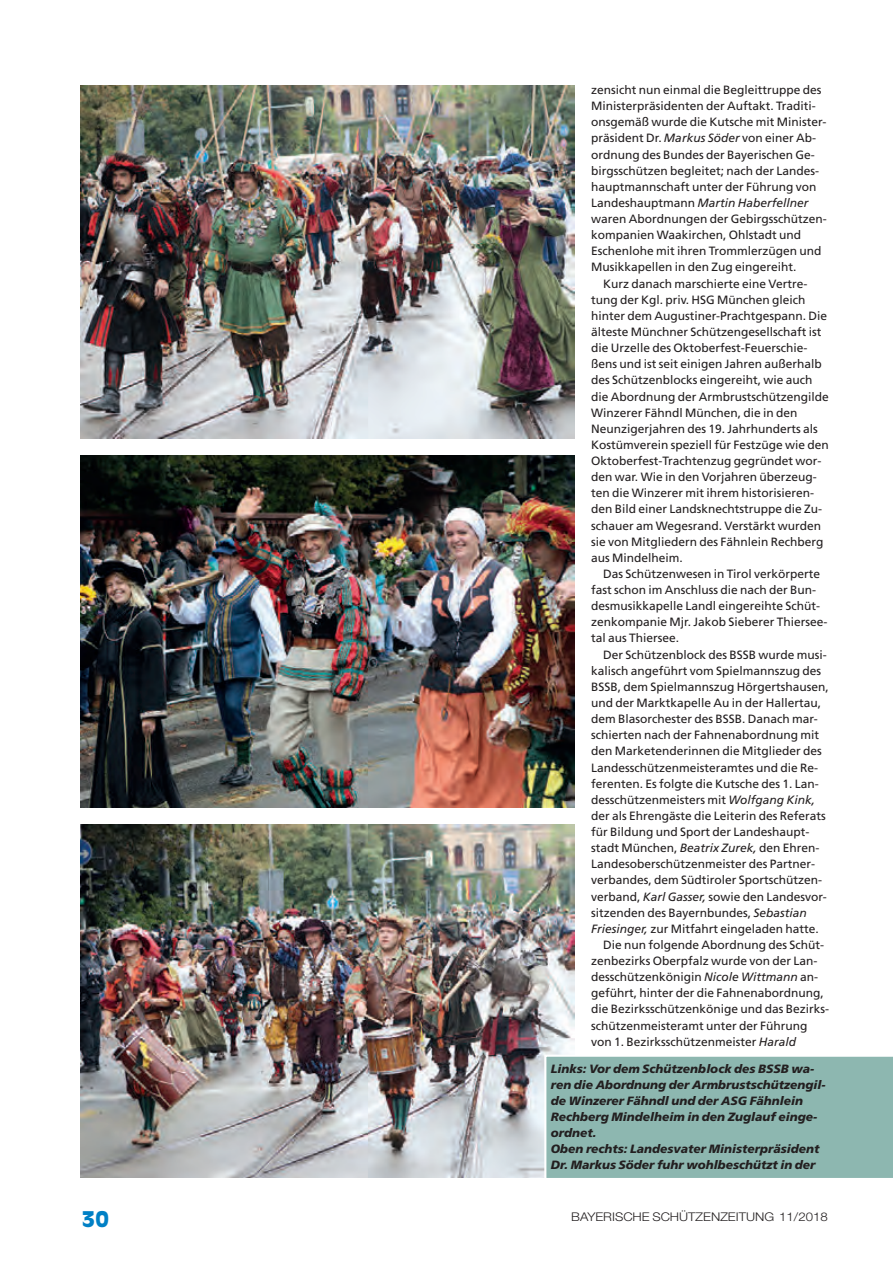
<style>
.page{position:relative;width:893px;height:1263px;background:#fff}
.page>*{position:absolute;margin:0;border:0;box-sizing:border-box;transform-origin:0 0}
.t1{font:900 21px "Antique Olive LT";color:#0080c5}
.t2{font:12px "Frutiger LT";color:#231f20}
.t3{font:italic 900 12px/15.9px "Frutiger LT";color:#231f20}
.t4{font:italic 12px "Frutiger LT";color:#231f20}
.t5{font:300 12px "Helvetica Neue LT";color:#231f20;scale:1.1 1}
.s1{font-style:italic}
.s2{font-style:normal}
</style>
<div class="page">
<img style="left:81px;top:455px;width:493px;height:353px">
<img style="left:81px;top:85px;width:493px;height:353px">
<img style="left:81px;top:825px;width:493px;height:353px">
<div style="left:544px;top:1054px;width:349px;height:124px;background:#8db7b0"></div>
<p class="t2" style="left:591px;top:85px;width:232px">zensicht nun einmal die Begleittruppe des</p>
<p class="t2" style="left:591px;top:101px;width:226px">Ministerpräsidenten der Auftakt. Traditi-</p>
<p class="t2" style="left:591px;top:117px;width:237px">onsgemäß wurde die Kutsche mit Minister-</p>
<p class="t2" style="left:591px;top:133px;width:226px">präsident Dr. <span class="s1">Markus Söder</span> von einer Ab-</p>
<p class="t2" style="left:591px;top:150px;width:225px">ordnung des Bundes der Bayerischen Ge-</p>
<p class="t2" style="left:591px;top:166px;width:230px">birgsschützen begleitet; nach der Landes-</p>
<p class="t2" style="left:591px;top:182px;width:227px">hauptmannschaft unter der Führung von</p>
<p class="t4" style="left:591px;top:198px;width:219px"><span class="s2">Landeshauptmann</span> Martin Haberfellner</p>
<p class="t2" style="left:591px;top:214px;width:237px">waren Abordnungen der Gebirgsschützen-</p>
<p class="t2" style="left:591px;top:230px;width:212px">kompanien Waakirchen, Ohlstadt und</p>
<p class="t2" style="left:591px;top:246px;width:232px">Eschenlohe mit ihren Trommlerzügen und</p>
<p class="t2" style="left:591px;top:262px;width:207px">Musikkapellen in den Zug eingereiht.</p>
<p class="t2" style="left:603px;top:279px;width:206px">Kurz danach marschierte eine Vertre-</p>
<p class="t2" style="left:591px;top:295px;width:216px">tung der Kgl. priv. HSG München gleich</p>
<p class="t2" style="left:591px;top:311px;width:238px">hinter dem Augustiner-Prachtgespann. Die</p>
<p class="t2" style="left:591px;top:327px;width:232px">älteste Münchner Schützengesellschaft ist</p>
<p class="t2" style="left:591px;top:343px;width:218px">die Urzelle des Oktoberfest-Feuerschie-</p>
<p class="t2" style="left:591px;top:359px;width:232px">ßens und ist seit einigen Jahren außerhalb</p>
<p class="t2" style="left:591px;top:375px;width:223px">des Schützenblocks eingereiht, wie auch</p>
<p class="t2" style="left:591px;top:391px;width:239px">die Abordnung der Armbrustschützengilde</p>
<p class="t2" style="left:591px;top:408px;width:208px">Winzerer Fähndl München, die in den</p>
<p class="t2" style="left:591px;top:424px;width:228px">Neunzigerjahren des 19. Jahrhunderts als</p>
<p class="t2" style="left:591px;top:440px;width:239px">Kostümverein speziell für Festzüge wie den</p>
<p class="t2" style="left:591px;top:456px;width:232px">Oktoberfest-Trachtenzug gegründet wor-</p>
<p class="t2" style="left:591px;top:472px;width:227px">den war. Wie in den Vorjahren überzeug-</p>
<p class="t2" style="left:591px;top:488px;width:225px">ten die Winzerer mit ihrem historisieren-</p>
<p class="t2" style="left:591px;top:504px;width:233px">den Bild einer Landsknechtstruppe die Zu-</p>
<p class="t2" style="left:591px;top:520px;width:231px">schauer am Wegesrand. Verstärkt wurden</p>
<p class="t2" style="left:591px;top:537px;width:234px">sie von Mitgliedern des Fähnlein Rechberg</p>
<p class="t2" style="left:591px;top:553px;width:93px">aus Mindelheim.</p>
<p class="t2" style="left:603px;top:569px;width:218px">Das Schützenwesen in Tirol verkörperte</p>
<p class="t2" style="left:591px;top:585px;width:227px">fast schon im Anschluss die nach der Bun-</p>
<p class="t2" style="left:591px;top:601px;width:231px">desmusikkapelle Landl eingereihte Schüt-</p>
<p class="t2" style="left:591px;top:617px;width:238px">zenkompanie Mjr. Jakob Sieberer Thiersee-</p>
<p class="t2" style="left:591px;top:633px;width:90px">tal aus Thiersee.</p>
<p class="t2" style="left:603px;top:650px;width:225px">Der Schützenblock des BSSB wurde musi-</p>
<p class="t2" style="left:591px;top:666px;width:232px">kalisch angeführt vom Spielmannszug des</p>
<p class="t2" style="left:591px;top:682px;width:239px">BSSB, dem Spielmannszug Hörgertshausen,</p>
<p class="t2" style="left:591px;top:698px;width:232px">und der Marktkapelle Au in der Hallertau,</p>
<p class="t2" style="left:591px;top:714px;width:228px">dem Blasorchester des BSSB. Danach mar-</p>
<p class="t2" style="left:591px;top:730px;width:230px">schierten nach der Fahnenabordnung mit</p>
<p class="t2" style="left:591px;top:746px;width:232px">den Marketenderinnen die Mitglieder des</p>
<p class="t2" style="left:591px;top:762px;width:229px">Landesschützenmeisteramtes und die Re-</p>
<p class="t2" style="left:591px;top:779px;width:229px">ferenten. Es folgte die Kutsche des 1. Lan-</p>
<p class="t2" style="left:591px;top:795px;width:226px">desschützenmeisters mit <span class="s1">Wolfgang Kink,</span></p>
<p class="t2" style="left:591px;top:811px;width:236px">der als Ehrengäste die Leiterin des Referats</p>
<p class="t2" style="left:591px;top:827px;width:220px">für Bildung und Sport der Landeshaupt-</p>
<p class="t2" style="left:591px;top:843px;width:230px">stadt München, <span class="s1">Beatrix Zurek,</span> den Ehren-</p>
<p class="t2" style="left:591px;top:859px;width:226px">Landesoberschützenmeister des Partner-</p>
<p class="t2" style="left:591px;top:875px;width:233px">verbandes, dem Südtiroler Sportschützen-</p>
<p class="t2" style="left:591px;top:891px;width:237px">verband, <span class="s1">Karl Gasser,</span> sowie den Landesvor-</p>
<p class="t2" style="left:591px;top:908px;width:217px">sitzenden des Bayernbundes, <span class="s1">Sebastian</span></p>
<p class="t2" style="left:591px;top:924px;width:229px"><span class="s1">Friesinger,</span> zur Mitfahrt eingeladen hatte.</p>
<p class="t2" style="left:603px;top:940px;width:223px">Die nun folgende Abordnung des Schüt-</p>
<p class="t2" style="left:591px;top:956px;width:228px">zenbezirks Oberpfalz wurde von der Lan-</p>
<p class="t2" style="left:591px;top:972px;width:229px">desschützenkönigin <span class="s1">Nicole Wittmann</span> an-</p>
<p class="t2" style="left:591px;top:988px;width:234px">geführt, hinter der die Fahnenabordnung,</p>
<p class="t2" style="left:591px;top:1004px;width:240px">die Bezirksschützenkönige und das Bezirks-</p>
<p class="t2" style="left:591px;top:1020px;width:218px">schützenmeisteramt unter der Führung</p>
<p class="t2" style="left:591px;top:1037px;width:207px">von 1. Bezirksschützenmeister <span class="s1">Harald</span></p>
<p class="t3" style="left:551px;top:1061px;width:276px">Links: Vor dem Schützenblock des BSSB wa&shy;ren die Abordnung der Armbrustschützengil&shy;de Winzerer Fähndl und der ASG Fähnlein Rechberg Mindelheim in den Zuglauf einge&shy;ordnet.<br>Oben rechts: Landesvater Ministerpräsident Dr. Markus Söder fuhr wohlbeschützt in der</p>
<h1 class="t1" style="left:82px;top:1211px;width:28px">30</h1>
<p class="t5" style="left:571px;top:1213px;width:235px">BAYERISCHE SCHÜTZENZEITUNG 11/2018</p>
</div>
